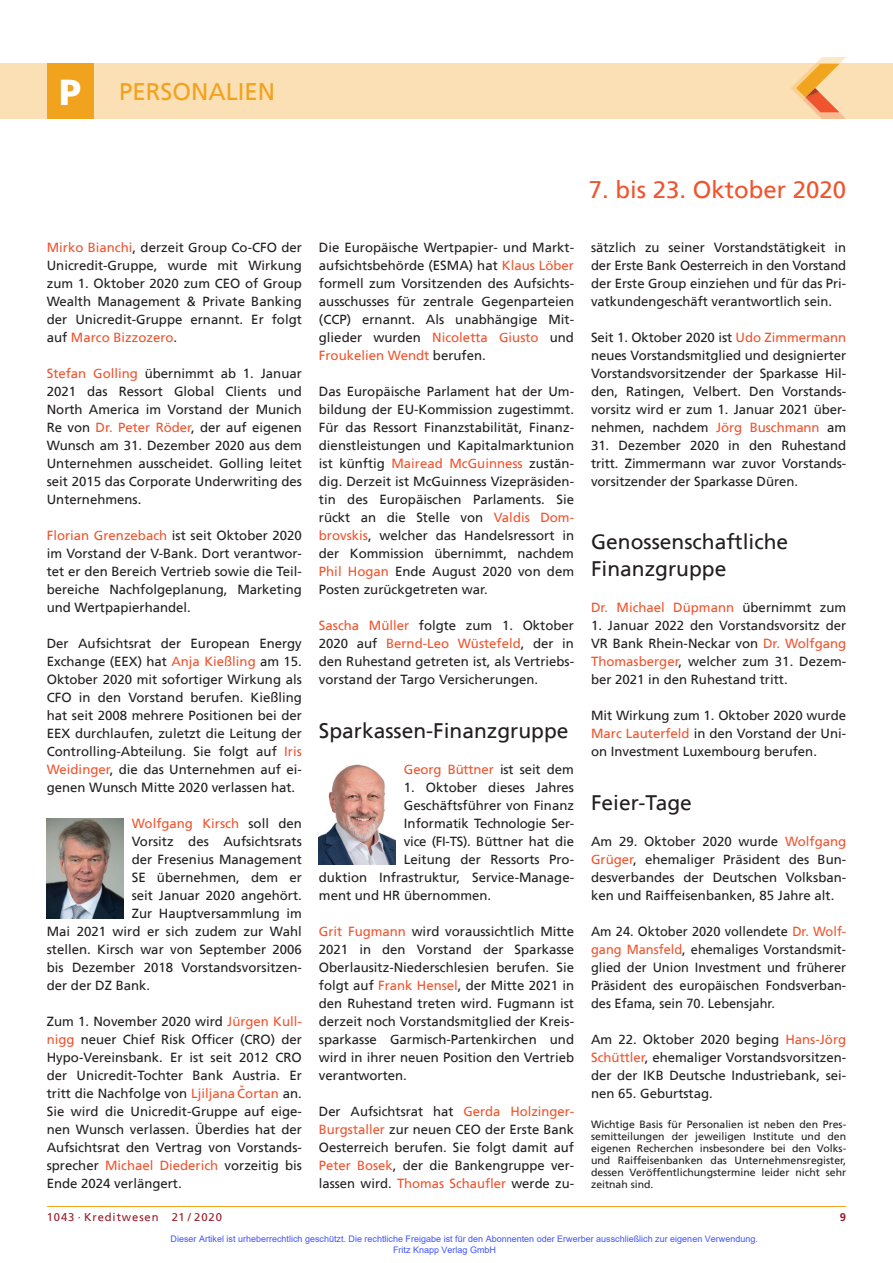
<style>
.page{position:relative;width:893px;height:1263px;background:#fff}
.page>*{position:absolute;margin:0;border:0;box-sizing:border-box;transform-origin:0 0}
.t1{font:24px "Frutiger";color:#f0542e}
.t2{font:24px "Frutiger";color:#f1a31e}
.t3{font:21px/27px "Frutiger";color:#231f20}
.t4{font:13.2px/18px "Frutiger";color:#231f20;text-align:justify}
.t5{font:13.2px "Frutiger";color:#f0542e}
.t6{font:13.2px "Frutiger";letter-spacing:-.02em;color:#231f20}
.t7{font:11.25px "Frutiger";letter-spacing:.08em;color:#981a26}
.t8{font:700 11.25px "Frutiger";color:#981a26}
.t9{font:10.5px/12px "Frutiger";color:#231f20;text-align:justify}
.t10{font:9px/10.8px "Arial";color:#4054ff}
.s1{font-weight:900;font-size:36px;color:#fff}
.s2{color:#f0542e}
.s3{color:#231f20}
</style>
<div class="page">
<div style="left:0;top:64px;width:893px;height:55px;background:#fbdfb5"></div>
<svg style="left:791px;top:57px;width:55px;height:62px"></svg>
<hr style="left:47px;top:1206px;width:799px;height:1px;background:#f1a31e">
<div style="left:47px;top:64px;width:47px;height:55px;background:#f1a31e"></div>
<img style="left:47px;top:818px;width:76px;height:100px">
<img style="left:319px;top:764px;width:76px;height:100px">
<h1 class="t2" style="left:59px;top:81px;width:217px"><span class="s1">P</span> PERSONALIEN</h1>
<h1 class="t1" style="left:589px;top:179px;width:259px">7. bis 23. Oktober 2020</h1>
<p class="t4" style="left:47px;top:239px;width:257px"><span class="s2">Mirko Bianchi</span>, derzeit Group Co-CFO der Unicredit-Gruppe, wurde mit Wirkung zum 1. Oktober 2020 zum CEO of Group Wealth Management &amp; Private Banking der Unicredit-Gruppe ernannt. Er folgt auf <span class="s2">Marco Bizzozero</span>.</p>
<p class="t4" style="left:47px;top:365px;width:257px"><span class="s2">Stefan Golling</span> übernimmt ab 1. Januar 2021 das Ressort Global Clients und North America im Vorstand der Munich Re von <span class="s2">Dr. Peter Röder</span>, der auf eigenen Wunsch am 31. Dezember 2020 aus dem Unternehmen ausscheidet. Golling leitet seit 2015 das Corporate Underwriting des Unternehmens.</p>
<p class="t4" style="left:47px;top:527px;width:257px"><span class="s2">Florian Grenzebach</span> ist seit Oktober 2020 im Vorstand der V-Bank. Dort verantwor&shy;tet er den Bereich Vertrieb sowie die Teil&shy;bereiche Nachfolgeplanung, Marketing und Wertpapierhandel.</p>
<p class="t4" style="left:47px;top:635px;width:257px">Der Aufsichtsrat der European Energy Exchange (EEX) hat <span class="s2">Anja Kießling</span> am 15.<br>Oktober 2020 mit sofortiger Wirkung als CFO in den Vorstand berufen. Kießling hat seit 2008 mehrere Positionen bei der EEX durchlaufen, zuletzt die Leitung der Controlling-Abteilung. Sie folgt auf <span class="s2">Iris Weidinger</span>, die das Unternehmen auf ei&shy;genen Wunsch Mitte 2020 verlassen hat.</p>
<p class="t5" style="left:132px;top:817px;width:172px">Wolfgang Kirsch <span class="s3">soll den</span></p>
<p class="t4" style="left:132px;top:833px;width:172px">Vorsitz des Aufsichtsrats</p>
<p class="t4" style="left:132px;top:851px;width:172px">der Fresenius Management</p>
<p class="t4" style="left:132px;top:869px;width:172px">SE übernehmen, dem er</p>
<p class="t4" style="left:132px;top:887px;width:172px">seit Januar 2020 angehört.</p>
<p class="t4" style="left:132px;top:905px;width:172px">Zur Hauptversammlung im</p>
<p class="t4" style="left:47px;top:923px;width:257px">Mai 2021 wird er sich zudem zur Wahl</p>
<p class="t4" style="left:47px;top:941px;width:257px">stellen. Kirsch war von September 2006</p>
<p class="t4" style="left:47px;top:959px;width:257px">bis Dezember 2018 Vorstandsvorsitzen-</p>
<p class="t4" style="left:47px;top:977px;width:105px">der der DZ Bank.</p>
<p class="t4" style="left:47px;top:1013px;width:257px">Zum 1. November 2020 wird <span class="s2">Jürgen Kull&shy;nigg</span> neuer Chief Risk Officer (CRO) der Hypo-Vereinsbank. Er ist seit 2012 CRO der Unicredit-Tochter Bank Austria. Er tritt die Nachfolge von <span class="s2">Ljiljana Cortan</span> an.</p>
<p class="t5" style="left:240px;top:1084px;width:5px">ˇ</p>
<p class="t4" style="left:47px;top:1103px;width:257px">Sie wird die Unicredit-Gruppe auf eige&shy;nen Wunsch verlassen. Überdies hat der Aufsichtsrat den Vertrag von Vorstands&shy;sprecher <span class="s2">Michael Diederich</span> vorzeitig bis Ende 2024 verlängert.</p>
<p class="t4" style="left:319px;top:239px;width:257px">Die Europäische Wertpapier- und Markt&shy;aufsichtsbehörde (ESMA) hat <span class="s2">Klaus Löber </span>formell zum Vorsitzenden des Aufsichts&shy;ausschusses für zentrale Gegenparteien (CCP) ernannt. Als unabhängige Mit&shy;glieder wurden <span class="s2">Nicoletta Giusto</span> und <span class="s2">Froukelien Wendt</span> berufen.</p>
<p class="t4" style="left:319px;top:383px;width:257px">Das Europäische Parlament hat der Um&shy;bildung der EU-Kommission zugestimmt.<br>Für das Ressort Finanzstabilität, Finanz&shy;dienstleistungen und Kapitalmarktunion ist künftig <span class="s2">Mairead McGuinness</span> zustän&shy;dig. Derzeit ist McGuinness Vizepräsiden&shy;tin des Europäischen Parlaments. Sie rückt an die Stelle von <span class="s2">Valdis Dom&shy;brovskis</span>, welcher das Handelsressort in der Kommission übernimmt, nachdem <span class="s2">Phil Hogan</span> Ende August 2020 von dem Posten zurückgetreten war.</p>
<p class="t4" style="left:319px;top:617px;width:257px"><span class="s2">Sascha Müller</span> folgte zum 1. Oktober 2020 auf <span class="s2">Bernd-Leo Wüstefeld</span>, der in den Ruhestand getreten ist, als Vertriebs&shy;vorstand der Targo Versicherungen.</p>
<h2 class="t3" style="left:319px;top:718px;width:251px">Sparkassen-Finanzgruppe</h2>
<p class="t5" style="left:404px;top:763px;width:172px">Georg Büttner <span class="s3">ist seit dem</span></p>
<p class="t4" style="left:404px;top:779px;width:172px">1. Oktober dieses Jahres</p>
<p class="t4" style="left:404px;top:797px;width:172px">Geschäftsführer von Finanz</p>
<p class="t6" style="left:404px;top:817px;width:172px">Informatik Technologie Ser-</p>
<p class="t4" style="left:404px;top:833px;width:172px">vice (FI-TS). Büttner hat die</p>
<p class="t4" style="left:404px;top:851px;width:172px">Leitung der Ressorts Pro-</p>
<p class="t4" style="left:319px;top:869px;width:257px">duktion Infrastruktur, Service-Manage-</p>
<p class="t4" style="left:319px;top:887px;width:174px">ment und HR übernommen.</p>
<p class="t4" style="left:319px;top:923px;width:257px"><span class="s2">Grit Fugmann</span> wird voraussichtlich Mitte 2021 in den Vorstand der Sparkasse Oberlausitz-Niederschlesien berufen. Sie folgt auf <span class="s2">Frank Hensel</span>, der Mitte 2021 in den Ruhestand treten wird. Fugmann ist derzeit noch Vorstandsmitglied der Kreis&shy;sparkasse Garmisch-Partenkirchen und wird in ihrer neuen Position den Vertrieb verantworten.</p>
<p class="t4" style="left:319px;top:1103px;width:257px">Der Aufsichtsrat hat <span class="s2">Gerda Holzinger-Burgstaller</span> zur neuen CEO der Erste Bank Oesterreich berufen. Sie folgt damit auf <span class="s2">Peter Bosek</span>, der die Bankengruppe ver&shy;lassen wird. <span class="s2">Thomas Schaufler</span> werde zu-</p>
<p class="t4" style="left:591px;top:239px;width:257px">sätzlich zu seiner Vorstandstätigkeit in der Erste Bank Oesterreich in den Vorstand der Erste Group einziehen und für das Pri&shy;vatkundengeschäft verantwortlich sein.</p>
<p class="t4" style="left:591px;top:329px;width:257px">Seit 1. Oktober 2020 ist <span class="s2">Udo Zimmermann </span>neues Vorstandsmitglied und designierter Vorstandsvorsitzender der Sparkasse Hil&shy;den, Ratingen, Velbert. Den Vorstands&shy;vorsitz wird er zum 1. Januar 2021 über&shy;nehmen, nachdem <span class="s2">Jörg Buschmann</span> am</p>
<p class="t4" style="left:591px;top:437px;width:257px">31. Dezember 2020 in den Ruhestand tritt. Zimmermann war zuvor Vorstands&shy;vorsitzender der Sparkasse Düren.</p>
<h2 class="t3" style="left:591px;top:529px;width:199px">Genossenschaftliche<br>Finanzgruppe</h2>
<p class="t5" style="left:591px;top:601px;width:257px">Dr. Michael Düpmann <span class="s3">übernimmt zum</span></p>
<p class="t4" style="left:591px;top:617px;width:257px">1. Januar 2022 den Vorstandsvorsitz der VR Bank Rhein-Neckar von <span class="s2">Dr. Wolfgang Thomasberger</span>, welcher zum 31. Dezem&shy;ber 2021 in den Ruhestand tritt.</p>
<p class="t4" style="left:591px;top:707px;width:257px">Mit Wirkung zum 1. Oktober 2020 wurde <span class="s2">Marc Lauterfeld</span> in den Vorstand der Uni&shy;on Investment Luxembourg berufen.</p>
<h2 class="t3" style="left:591px;top:790px;width:102px">Feier-Tage</h2>
<p class="t4" style="left:591px;top:833px;width:257px">Am 29. Oktober 2020 wurde <span class="s2">Wolfgang Grüger</span>, ehemaliger Präsident des Bun&shy;desverbandes der Deutschen Volksban&shy;ken und Raiffeisenbanken, 85 Jahre alt.</p>
<p class="t4" style="left:591px;top:923px;width:257px">Am 24. Oktober 2020 vollendete <span class="s2">Dr. Wolf&shy;gang Mansfeld</span>, ehemaliges Vorstandsmit&shy;glied der Union Investment und früherer Präsident des europäischen Fondsverban&shy;des Efama, sein 70. Lebensjahr.</p>
<p class="t4" style="left:591px;top:1031px;width:257px">Am 22. Oktober 2020 beging <span class="s2">Hans-Jörg Schüttler</span>, ehemaliger Vorstandsvorsitzen&shy;der der IKB Deutsche Industriebank, sei&shy;nen 65. Geburtstag.</p>
<p class="t9" style="left:591px;top:1119px;width:257px">Wichtige Basis für Personalien ist neben den Pres&shy;semitteilungen der jeweiligen Institute und den eigenen Recherchen insbesondere bei den Volks&shy;und Raiffeisenbanken das Unternehmensregister, dessen Veröffentlichungstermine leider nicht sehr zeitnah sind.</p>
<p class="t7" style="left:47px;top:1211px;width:177px">1043 · Kreditwesen 21 / 2020</p>
<p class="t8" style="left:840px;top:1211px;width:8px">9</p>
<p class="t10" style="left:393px;top:1233px;width:366px;text-indent:-223px">Dieser Artikel ist urheberrechtlich geschützt. Die rechtliche Freigabe ist für den Abonnenten oder Erwerber ausschließlich zur eigenen Verwendung.<br>Fritz Knapp Verlag GmbH</p>
</div>
